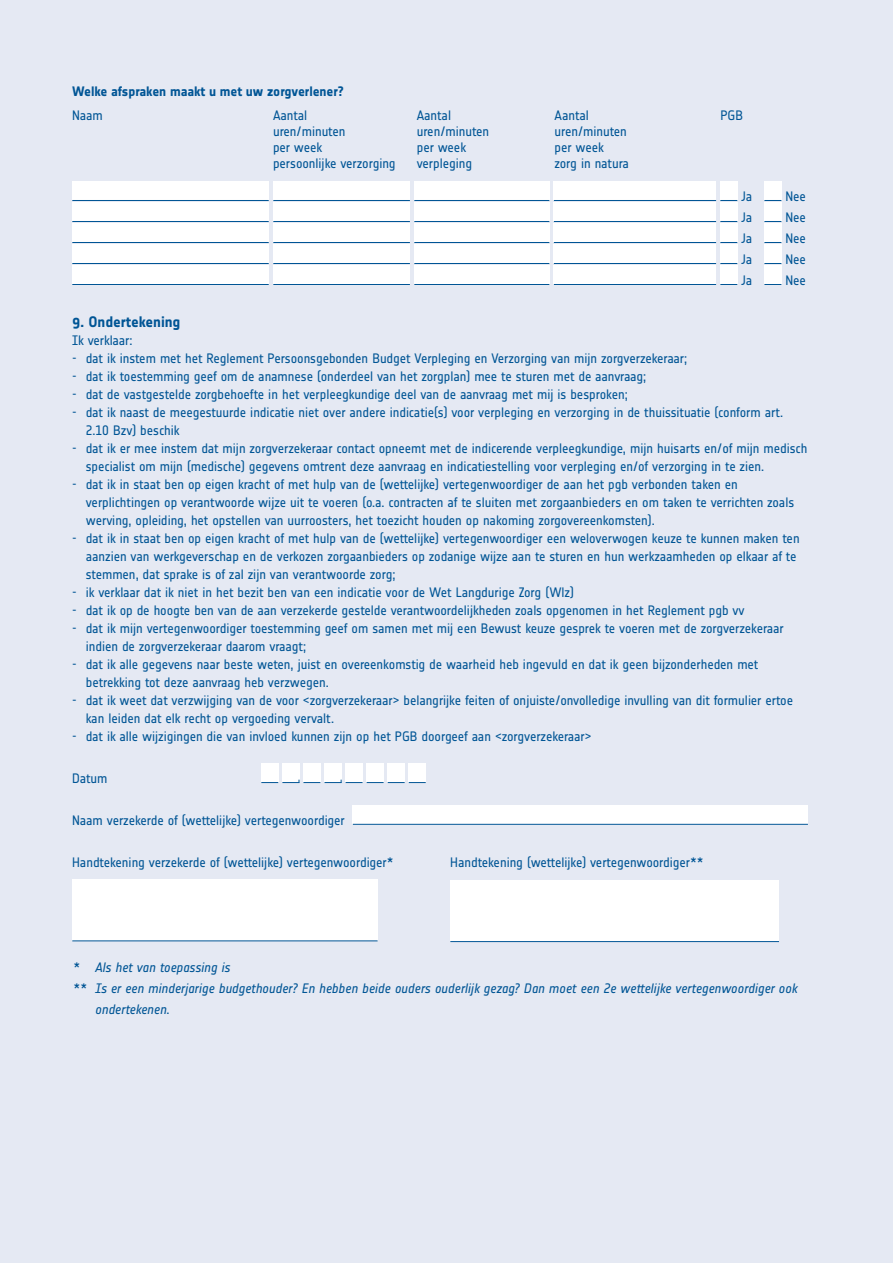
<style>
.page{position:relative;width:893px;height:1263px;background:#e5e9f3}
.page>*{position:absolute;margin:0;border:0;box-sizing:border-box;transform-origin:0 0}
.t1{font:700 15px "Notes";letter-spacing:-.005em;color:#005595}
.t2{font:13.5px/16.2px "Notes Regular Tf";letter-spacing:-.005em;color:#005595}
.t3{font:13.5px "Notes Regular Italic Tf";letter-spacing:-.005em;color:#005595}
.t4{font:13.5px "Notes Bold Tf";letter-spacing:-.005em;color:#005595}
.s1{font-family:"Notes Regular Tf"}
</style>
<div class="page">
<div style="left:72px;top:182px;width:197px;height:19px;background:#fff"></div>
<hr style="left:72px;top:200px;width:197px;height:1px;background:#005595">
<div style="left:273px;top:182px;width:137px;height:19px;background:#fff"></div>
<hr style="left:273px;top:200px;width:137px;height:1px;background:#005595">
<div style="left:414px;top:182px;width:135px;height:19px;background:#fff"></div>
<hr style="left:414px;top:200px;width:135px;height:1px;background:#005595">
<div style="left:554px;top:182px;width:162px;height:19px;background:#fff"></div>
<hr style="left:554px;top:200px;width:162px;height:1px;background:#005595">
<div style="left:720px;top:182px;width:17px;height:19px;background:#fff"></div>
<svg style="left:720px;top:200px;width:17px;height:1px"></svg>
<div style="left:764px;top:182px;width:17px;height:19px;background:#fff"></div>
<svg style="left:764px;top:200px;width:17px;height:1px"></svg>
<div style="left:72px;top:203px;width:197px;height:19px;background:#fff"></div>
<hr style="left:72px;top:221px;width:197px;height:1px;background:#005595">
<div style="left:273px;top:203px;width:137px;height:19px;background:#fff"></div>
<hr style="left:273px;top:221px;width:137px;height:1px;background:#005595">
<div style="left:414px;top:203px;width:135px;height:19px;background:#fff"></div>
<hr style="left:414px;top:221px;width:135px;height:1px;background:#005595">
<div style="left:554px;top:203px;width:162px;height:19px;background:#fff"></div>
<hr style="left:554px;top:221px;width:162px;height:1px;background:#005595">
<div style="left:720px;top:203px;width:17px;height:19px;background:#fff"></div>
<svg style="left:720px;top:221px;width:17px;height:1px"></svg>
<div style="left:764px;top:203px;width:17px;height:19px;background:#fff"></div>
<svg style="left:764px;top:221px;width:17px;height:1px"></svg>
<div style="left:72px;top:224px;width:197px;height:19px;background:#fff"></div>
<hr style="left:72px;top:242px;width:197px;height:1px;background:#005595">
<div style="left:273px;top:224px;width:137px;height:19px;background:#fff"></div>
<hr style="left:273px;top:242px;width:137px;height:1px;background:#005595">
<div style="left:414px;top:224px;width:135px;height:19px;background:#fff"></div>
<hr style="left:414px;top:242px;width:135px;height:1px;background:#005595">
<div style="left:554px;top:224px;width:162px;height:19px;background:#fff"></div>
<hr style="left:554px;top:242px;width:162px;height:1px;background:#005595">
<div style="left:720px;top:224px;width:17px;height:19px;background:#fff"></div>
<svg style="left:720px;top:242px;width:17px;height:1px"></svg>
<div style="left:764px;top:224px;width:17px;height:19px;background:#fff"></div>
<svg style="left:764px;top:242px;width:17px;height:1px"></svg>
<div style="left:72px;top:245px;width:197px;height:19px;background:#fff"></div>
<hr style="left:72px;top:263px;width:197px;height:1px;background:#005595">
<div style="left:273px;top:245px;width:137px;height:19px;background:#fff"></div>
<hr style="left:273px;top:263px;width:137px;height:1px;background:#005595">
<div style="left:414px;top:245px;width:135px;height:19px;background:#fff"></div>
<hr style="left:414px;top:263px;width:135px;height:1px;background:#005595">
<div style="left:554px;top:245px;width:162px;height:19px;background:#fff"></div>
<hr style="left:554px;top:263px;width:162px;height:1px;background:#005595">
<div style="left:720px;top:245px;width:17px;height:19px;background:#fff"></div>
<svg style="left:720px;top:263px;width:17px;height:1px"></svg>
<div style="left:764px;top:245px;width:17px;height:19px;background:#fff"></div>
<svg style="left:764px;top:263px;width:17px;height:1px"></svg>
<div style="left:72px;top:266px;width:197px;height:19px;background:#fff"></div>
<hr style="left:72px;top:284px;width:197px;height:1px;background:#005595">
<div style="left:273px;top:266px;width:137px;height:19px;background:#fff"></div>
<hr style="left:273px;top:284px;width:137px;height:1px;background:#005595">
<div style="left:414px;top:266px;width:135px;height:19px;background:#fff"></div>
<hr style="left:414px;top:284px;width:135px;height:1px;background:#005595">
<div style="left:554px;top:266px;width:162px;height:19px;background:#fff"></div>
<hr style="left:554px;top:284px;width:162px;height:1px;background:#005595">
<div style="left:720px;top:266px;width:17px;height:19px;background:#fff"></div>
<svg style="left:720px;top:284px;width:17px;height:1px"></svg>
<div style="left:764px;top:266px;width:17px;height:19px;background:#fff"></div>
<svg style="left:764px;top:284px;width:17px;height:1px"></svg>
<div style="left:261px;top:763px;width:17px;height:20px;background:#fff"></div>
<div style="left:282px;top:763px;width:17px;height:20px;background:#fff"></div>
<div style="left:303px;top:763px;width:17px;height:20px;background:#fff"></div>
<div style="left:324px;top:763px;width:17px;height:20px;background:#fff"></div>
<div style="left:346px;top:763px;width:17px;height:20px;background:#fff"></div>
<div style="left:367px;top:763px;width:17px;height:20px;background:#fff"></div>
<div style="left:388px;top:763px;width:17px;height:20px;background:#fff"></div>
<div style="left:409px;top:763px;width:17px;height:20px;background:#fff"></div>
<svg style="left:261px;top:780px;width:165px;height:3px"></svg>
<div style="left:353px;top:805px;width:455px;height:20px;background:#fff"></div>
<hr style="left:353px;top:824px;width:455px;height:1px;background:#005595">
<div style="left:72px;top:879px;width:306px;height:62px;background:#fff"></div>
<hr style="left:72px;top:940px;width:306px;height:1px;background:#005595">
<div style="left:450px;top:880px;width:329px;height:62px;background:#fff"></div>
<hr style="left:450px;top:941px;width:329px;height:1px;background:#005595">
<p class="t4" style="left:72px;top:84px;width:273px">Welke afspraken maakt u met uw zorgverlener?</p>
<p class="t2" style="left:72px;top:107px;width:32px">Naam</p>
<p class="t2" style="left:273px;top:107px;width:124px">Aantal<br>uren/minuten<br>per week<br>persoonlijke verzorging</p>
<p class="t2" style="left:417px;top:107px;width:74px">Aantal uren/minuten per week verpleging</p>
<p class="t2" style="left:554px;top:107px;width:76px">Aantal uren/minuten per week zorg in natura</p>
<p class="t2" style="left:720px;top:107px;width:24px">PGB</p>
<p class="t2" style="left:741px;top:188px;width:13px">Ja</p>
<p class="t2" style="left:785px;top:188px;width:22px">Nee</p>
<p class="t2" style="left:741px;top:209px;width:13px">Ja</p>
<p class="t2" style="left:785px;top:209px;width:22px">Nee</p>
<p class="t2" style="left:741px;top:230px;width:13px">Ja</p>
<p class="t2" style="left:785px;top:230px;width:22px">Nee</p>
<p class="t2" style="left:741px;top:251px;width:13px">Ja</p>
<p class="t2" style="left:785px;top:251px;width:22px">Nee</p>
<p class="t2" style="left:741px;top:272px;width:13px">Ja</p>
<p class="t2" style="left:785px;top:272px;width:22px">Nee</p>
<p class="t1" style="left:72px;top:313px;width:110px">9. Ondertekening</p>
<p class="t2" style="left:72px;top:332px;width:62px">Ik verklaar:</p>
<p class="t2" style="left:72px;top:350px;width:616px">- dat ik instem met het Reglement Persoonsgebonden Budget Verpleging en Verzorging van mijn zorgverzekeraar;</p>
<p class="t2" style="left:72px;top:368px;width:575px">- dat ik toestemming geef om de anamnese (onderdeel van het zorgplan) mee te sturen met de aanvraag;</p>
<p class="t2" style="left:72px;top:386px;width:557px">- dat de vastgestelde zorgbehoefte in het verpleegkundige deel van de aanvraag met mij is besproken;</p>
<p class="t2" style="left:86px;top:403px;width:699px;line-height:18px;text-indent:-14px">- dat ik naast de meegestuurde indicatie niet over andere indicatie(s) voor verpleging en verzorging in de thuissituatie (conform art.<br>2.10 Bzv) beschik</p>
<p class="t2" style="left:86px;top:439px;width:723px;line-height:18px;text-indent:-14px">- dat ik er mee instem dat mijn zorgverzekeraar contact opneemt met de indicerende verpleegkundige, mijn huisarts en/of mijn medisch specialist om mijn (medische) gegevens omtrent deze aanvraag en indicatiestelling voor verpleging en/of verzorging in te zien.</p>
<p class="t2" style="left:86px;top:475px;width:710px;line-height:18px;text-indent:-14px">- dat ik in staat ben op eigen kracht of met hulp van de (wettelijke) vertegenwoordiger de aan het pgb verbonden taken en verplichtingen op verantwoorde wijze uit te voeren (o.a. contracten af te sluiten met zorgaanbieders en om taken te verrichten zoals werving, opleiding, het opstellen van uurroosters, het toezicht houden op nakoming zorgovereenkomsten).</p>
<p class="t2" style="left:86px;top:529px;width:715px;line-height:18px;text-indent:-14px">- dat ik in staat ben op eigen kracht of met hulp van de (wettelijke) vertegenwoordiger een weloverwogen keuze te kunnen maken ten aanzien van werkgeverschap en de verkozen zorgaanbieders op zodanige wijze aan te sturen en hun werkzaamheden op elkaar af te stemmen, dat sprake is of zal zijn van verantwoorde zorg;</p>
<p class="t2" style="left:72px;top:584px;width:503px">- ik verklaar dat ik niet in het bezit ben van een indicatie voor de Wet Langdurige Zorg (Wlz)</p>
<p class="t2" style="left:72px;top:602px;width:674px">- dat ik op de hoogte ben van de aan verzekerde gestelde verantwoordelijkheden zoals opgenomen in het Reglement pgb vv</p>
<p class="t2" style="left:86px;top:619px;width:699px;line-height:18px;text-indent:-14px">- dat ik mijn vertegenwoordiger toestemming geef om samen met mij een Bewust keuze gesprek te voeren met de zorgverzekeraar indien de zorgverzekeraar daarom vraagt;</p>
<p class="t2" style="left:86px;top:655px;width:674px;line-height:18px;text-indent:-14px">- dat ik alle gegevens naar beste weten, juist en overeenkomstig de waarheid heb ingevuld en dat ik geen bijzonderheden met betrekking tot deze aanvraag heb verzwegen.</p>
<p class="t2" style="left:86px;top:691px;width:709px;line-height:18px;text-indent:-14px">- dat ik weet dat verzwijging van de voor &lt;zorgverzekeraar&gt; belangrijke feiten of onjuiste/onvolledige invulling van dit formulier ertoe kan leiden dat elk recht op vergoeding vervalt.</p>
<p class="t2" style="left:72px;top:728px;width:521px">- dat ik alle wijzigingen die van invloed kunnen zijn op het PGB doorgeef aan &lt;zorgverzekeraar&gt;</p>
<p class="t2" style="left:72px;top:770px;width:37px">Datum</p>
<p class="t2" style="left:72px;top:812px;width:274px">Naam verzekerde of (wettelijke) vertegenwoordiger</p>
<p class="t2" style="left:72px;top:854px;width:323px">Handtekening verzekerde of (wettelijke) vertegenwoordiger*</p>
<p class="t2" style="left:450px;top:854px;width:255px">Handtekening (wettelijke) vertegenwoordiger**</p>
<p class="t3" style="left:72px;top:960px;width:159px">* Als het van toepassing is</p>
<p class="t3" style="left:72px;top:981px;width:726px">** Is er een minderjarige budgethouder? En hebben beide ouders ouderlijk gezag? Dan moet een 2e wettelijke vertegenwoordiger ook</p>
<p class="t3" style="left:95px;top:1002px;width:76px">ondertekenen<span class="s1">.</span></p>
</div>
